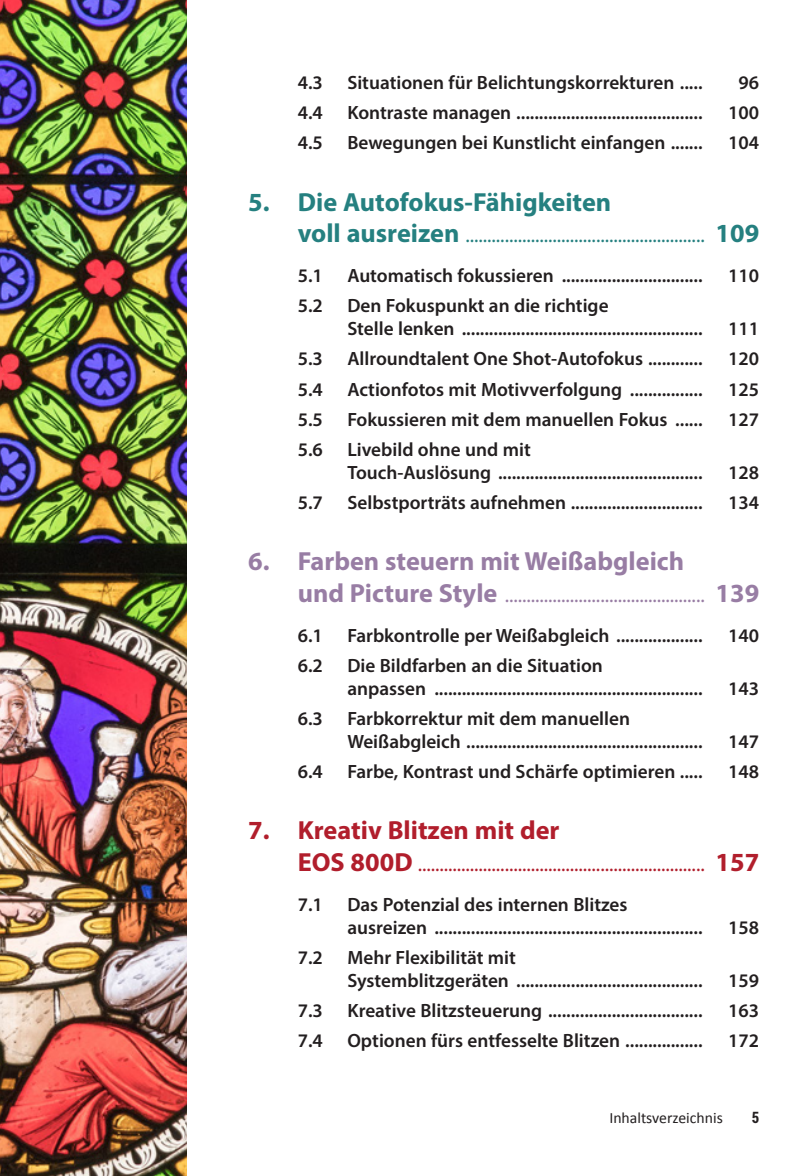
<style>
.page{position:relative;width:794px;height:1176px;background:#fff}
.page>*{position:absolute;margin:0;border:0;box-sizing:border-box;transform-origin:0 0}
._40_IHV_K_06{font:700 26.25px "Myriad Pro";color:#987da4}
._40_IHV_K_05{font:700 26.25px "Myriad Pro";color:#258080}
._40_IHV_K_07{font:700 26.25px "Myriad Pro";color:#b11e2c}
._40_IHV_K_07-2{font:21px "Myriad Pro";color:#b11e2c}
._40_IHV_K_05-2{font:21px "Myriad Pro";color:#258080}
._40_IHV_K_06-2{font:21px "Myriad Pro";color:#987da4}
._40_IHV_2{font:600 19.25px/22.8px "Myriad Pro";color:#231f20}
._20_Fuss_rechts{font:15.75px "Calibri";color:#231f20}
._20_Pagina{font:700 15.75px "Roboto Condensed";color:#231f20}
.s1{font-weight:700;font-size:26.25px}
</style>
<div class="page">
<img style="left:0;top:0;width:186px;height:1176px">
<p class="_40_IHV_2" style="left:298px;top:71px;width:27px">4.3</p>
<p class="_40_IHV_2" style="left:347px;top:71px;width:357px">Situationen für Belichtungskorrekturen .....</p>
<p class="_40_IHV_2" style="left:738px;top:71px;width:22px">96</p>
<p class="_40_IHV_2" style="left:298px;top:101px;width:27px">4.4</p>
<p class="_40_IHV_2" style="left:347px;top:101px;width:357px">Kontraste managen .........................................</p>
<p class="_40_IHV_2" style="left:728px;top:101px;width:32px">100</p>
<p class="_40_IHV_2" style="left:298px;top:131px;width:27px">4.5</p>
<p class="_40_IHV_2" style="left:347px;top:131px;width:357px">Bewegungen bei Kunstlicht einfangen .......</p>
<p class="_40_IHV_2" style="left:728px;top:131px;width:32px">104</p>
<p class="_40_IHV_K_05" style="left:248px;top:185px;width:365px">5. Die Autofokus-Fähigkeiten</p>
<p class="_40_IHV_K_05-2" style="left:298px;top:222px;width:463px"><span class="s1">voll ausreizen</span> ....................................................... <span class="s1">109</span></p>
<p class="_40_IHV_2" style="left:298px;top:264px;width:27px">5.1</p>
<p class="_40_IHV_2" style="left:347px;top:264px;width:357px">Automatisch fokussieren ...............................</p>
<p class="_40_IHV_2" style="left:728px;top:264px;width:32px">110</p>
<p class="_40_IHV_2" style="left:298px;top:294px;width:27px">5.2</p>
<p class="_40_IHV_2" style="left:347px;top:294px;width:357px">Den Fokuspunkt an die richtige<br>Stelle lenken .....................................................</p>
<p class="_40_IHV_2" style="left:728px;top:317px;width:32px">111</p>
<p class="_40_IHV_2" style="left:298px;top:347px;width:27px">5.3</p>
<p class="_40_IHV_2" style="left:347px;top:347px;width:357px">Allroundtalent One Shot-Autofokus ............</p>
<p class="_40_IHV_2" style="left:728px;top:347px;width:32px">120</p>
<p class="_40_IHV_2" style="left:298px;top:377px;width:27px">5.4</p>
<p class="_40_IHV_2" style="left:347px;top:377px;width:357px">Actionfotos mit Motivverfolgung ................</p>
<p class="_40_IHV_2" style="left:728px;top:377px;width:32px">125</p>
<p class="_40_IHV_2" style="left:298px;top:407px;width:27px">5.5</p>
<p class="_40_IHV_2" style="left:347px;top:407px;width:357px">Fokussieren mit dem manuellen Fokus ......</p>
<p class="_40_IHV_2" style="left:728px;top:407px;width:32px">127</p>
<p class="_40_IHV_2" style="left:298px;top:437px;width:27px">5.6</p>
<p class="_40_IHV_2" style="left:347px;top:437px;width:357px">Livebild ohne und mit<br>Touch-Auslösung .............................................</p>
<p class="_40_IHV_2" style="left:728px;top:460px;width:32px">128</p>
<p class="_40_IHV_2" style="left:298px;top:490px;width:27px">5.7</p>
<p class="_40_IHV_2" style="left:347px;top:490px;width:357px">Selbstporträts aufnehmen .............................</p>
<p class="_40_IHV_2" style="left:728px;top:490px;width:32px">134</p>
<p class="_40_IHV_K_06" style="left:248px;top:544px;width:437px">6. Farben steuern mit Weißabgleich</p>
<p class="_40_IHV_K_06-2" style="left:298px;top:582px;width:463px"><span class="s1">und Picture Style</span> .............................................. <span class="s1">139</span></p>
<p class="_40_IHV_2" style="left:298px;top:623px;width:27px">6.1</p>
<p class="_40_IHV_2" style="left:347px;top:623px;width:357px">Farbkontrolle per Weißabgleich ...................</p>
<p class="_40_IHV_2" style="left:728px;top:623px;width:32px">140</p>
<p class="_40_IHV_2" style="left:298px;top:653px;width:27px">6.2</p>
<p class="_40_IHV_2" style="left:347px;top:653px;width:357px">Die Bildfarben an die Situation<br>anpassen ...........................................................</p>
<p class="_40_IHV_2" style="left:728px;top:676px;width:32px">143</p>
<p class="_40_IHV_2" style="left:298px;top:706px;width:27px">6.3</p>
<p class="_40_IHV_2" style="left:347px;top:706px;width:357px">Farbkorrektur mit dem manuellen<br>Weißabgleich ....................................................</p>
<p class="_40_IHV_2" style="left:728px;top:729px;width:32px">147</p>
<p class="_40_IHV_2" style="left:298px;top:759px;width:27px">6.4</p>
<p class="_40_IHV_2" style="left:347px;top:759px;width:357px">Farbe, Kontrast und Schärfe optimieren .....</p>
<p class="_40_IHV_2" style="left:728px;top:759px;width:32px">148</p>
<p class="_40_IHV_K_07" style="left:248px;top:813px;width:313px">7. Kreativ Blitzen mit der</p>
<p class="_40_IHV_K_07-2" style="left:298px;top:850px;width:463px"><span class="s1">EOS 800D</span> .................................................................. <span class="s1">157</span></p>
<p class="_40_IHV_2" style="left:298px;top:892px;width:27px">7.1</p>
<p class="_40_IHV_2" style="left:347px;top:892px;width:357px">Das Potenzial des internen Blitzes ausreizen ...........................................................</p>
<p class="_40_IHV_2" style="left:728px;top:915px;width:32px">158</p>
<p class="_40_IHV_2" style="left:298px;top:945px;width:27px">7.2</p>
<p class="_40_IHV_2" style="left:347px;top:945px;width:357px">Mehr Flexibilität mit<br>Systemblitzgeräten .........................................</p>
<p class="_40_IHV_2" style="left:728px;top:968px;width:32px">159</p>
<p class="_40_IHV_2" style="left:298px;top:998px;width:27px">7.3</p>
<p class="_40_IHV_2" style="left:347px;top:998px;width:357px">Kreative Blitzsteuerung ..................................</p>
<p class="_40_IHV_2" style="left:728px;top:998px;width:32px">163</p>
<p class="_40_IHV_2" style="left:298px;top:1028px;width:27px">7.4</p>
<p class="_40_IHV_2" style="left:347px;top:1028px;width:357px">Optionen fürs entfesselte Blitzen .................</p>
<p class="_40_IHV_2" style="left:728px;top:1028px;width:32px">172</p>
<p class="_20_Fuss_rechts" style="left:609px;top:1108px;width:115px">Inhaltsverzeichnis</p>
<p class="_20_Pagina" style="left:751px;top:1106px;width:9px">5</p>
</div>
